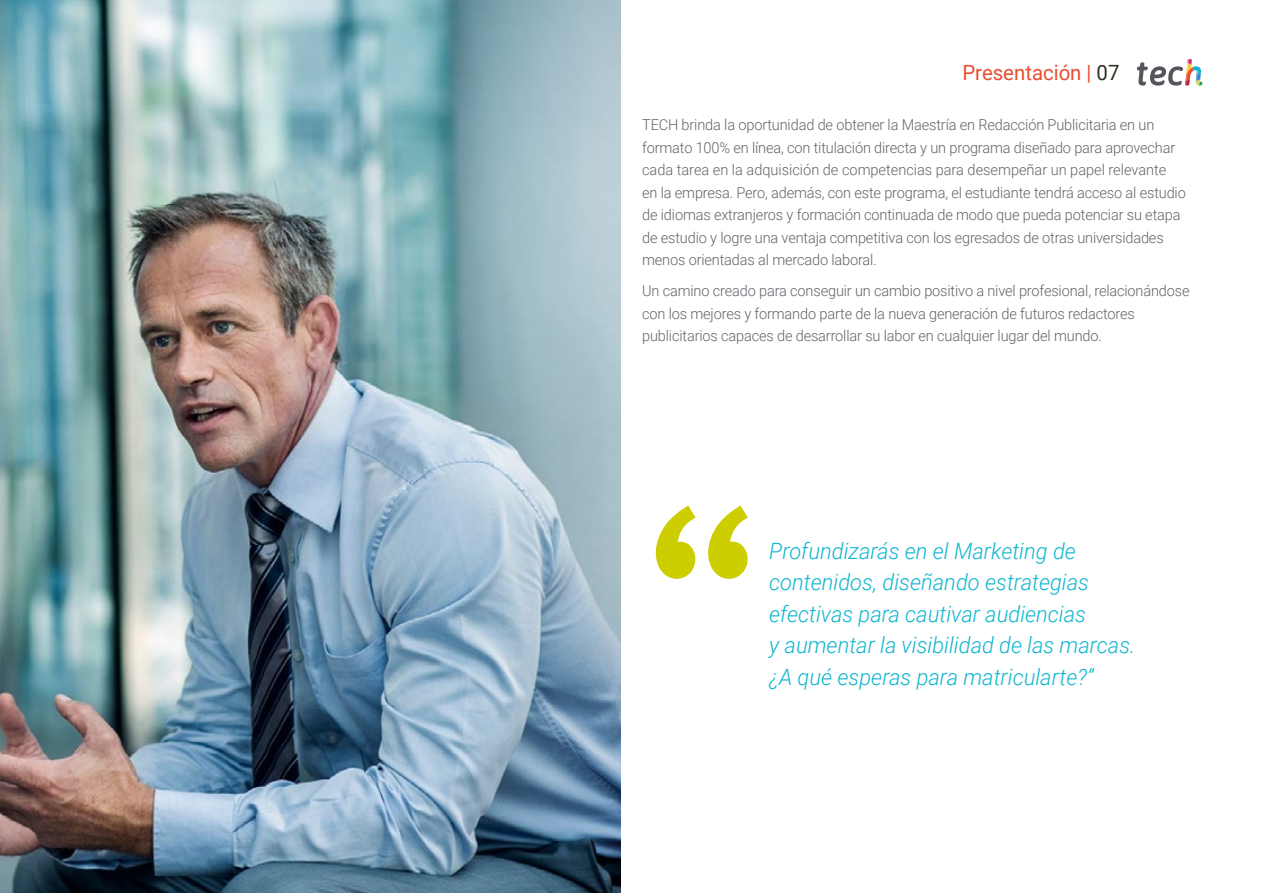
<style>
.page{position:relative;width:1263px;height:893px;background:#fff}
.page>*{position:absolute;margin:0;border:0;box-sizing:border-box;transform-origin:0 0}
.t1{font:italic 300 22.5px/31.5px "Roboto";color:#0fb6cf}
.t2{font:21px "Roboto";color:#e94d35}
.t3{font:300 15px/22.5px "Roboto";letter-spacing:-.01em;color:#61646a}
.s1{color:#312e20}
</style>
<div class="page">
<svg style="left:1137px;top:59px;width:65px;height:27px"></svg>
<svg style="left:656px;top:506px;width:92px;height:73px"></svg>
<img style="left:0;top:0;width:621px;height:893px">
<h2 class="t2" style="left:962px;top:57px;width:159px">Presentación | <span class="s1">07</span></h2>
<p class="t3" style="left:642px;top:113px;width:545px">TECH brinda la oportunidad de obtener la Maestría en Redacción Publicitaria en un formato 100% en línea, con titulación directa y un programa diseñado para aprovechar cada tarea en la adquisición de competencias para desempeñar un papel relevante<br>en la empresa. Pero, además, con este programa, el estudiante tendrá acceso al estudio de idiomas extranjeros y formación continuada de modo que pueda potenciar su etapa de estudio y logre una ventaja competitiva con los egresados de otras universidades menos orientadas al mercado laboral.</p>
<p class="t3" style="left:642px;top:279px;width:549px">Un camino creado para conseguir un cambio positivo a nivel profesional, relacionándose con los mejores y formando parte de la nueva generación de futuros redactores publicitarios capaces de desarrollar su labor en cualquier lugar del mundo.</p>
<h1 class="t1" style="left:769px;top:534px;width:368px">Profundizarás en el Marketing de contenidos, diseñando estrategias efectivas para cautivar audiencias<br>y aumentar la visibilidad de las marcas. ¿A qué esperas para matricularte?”</h1>
</div>
